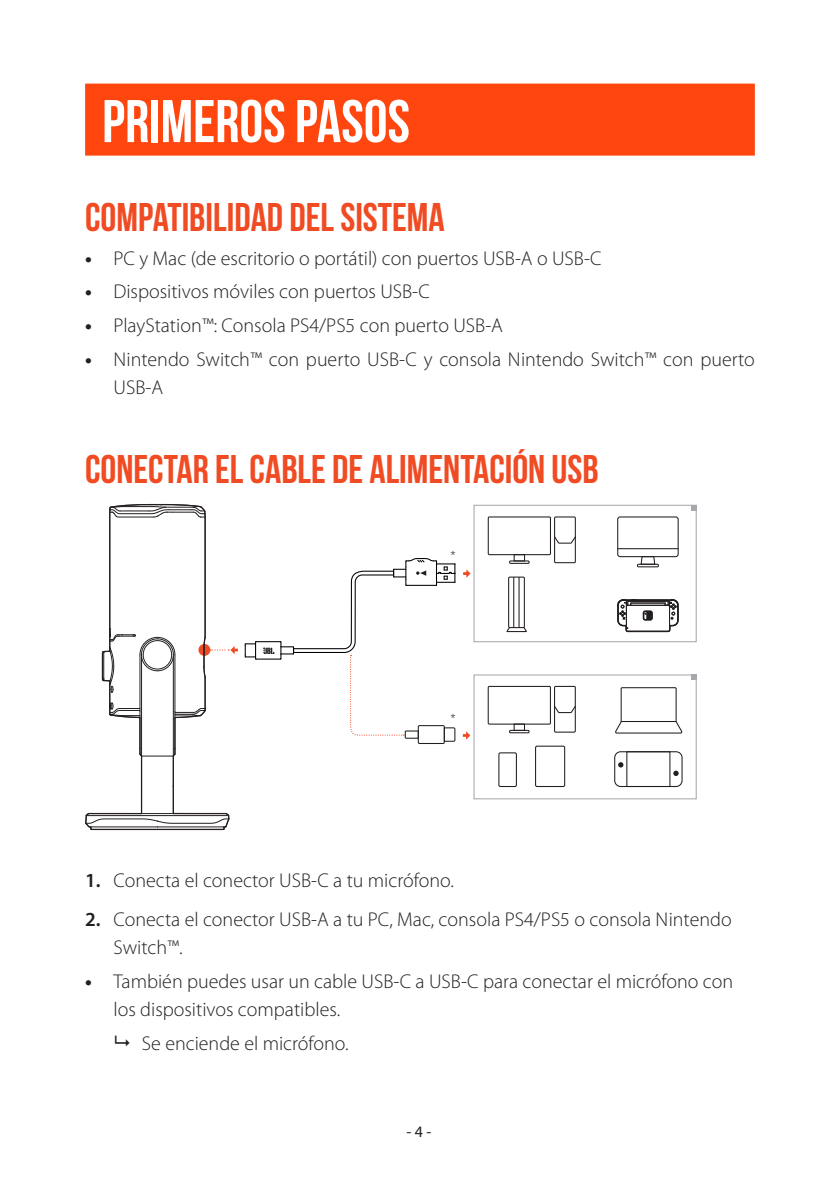
<style>
.page{position:relative;width:840px;height:1191px;background:#fff}
.page>*{position:absolute;margin:0;border:0;box-sizing:border-box;transform-origin:0 0}
.Title1{font:700 60px "Bebas Neue";color:#fff}
.Title2{font:700 40px "Bebas Neue";color:#f04b23}
.t1{font:300 20px/28px "Myriad Pro";color:#231f20}
.t2{font:16px "Myriad Pro";color:#231f20}
.t3{font:11.6px "Bebas Neue";color:#231f20}
.s1{font-weight:700}
.s2{font-weight:600}
</style>
<div class="page">
<div style="left:85px;top:84px;width:669px;height:72px;background:#ff460f"></div>
<svg style="left:463px;top:569px;width:7px;height:9px"></svg>
<div style="left:417px;top:725px;width:27px;height:19px;border:1px solid #231f20"></div>
<svg style="left:462px;top:731px;width:8px;height:8px"></svg>
<svg style="left:85px;top:504px;width:153px;height:326px"></svg>
<div style="left:473px;top:505px;width:223px;height:137px;border:1px solid #a6a8ab"></div>
<div style="left:487px;top:516px;width:63px;height:39px;border:1px solid #221e1f"></div>
<svg style="left:555px;top:535px;width:21px;height:9px"></svg>
<div style="left:553px;top:516px;width:22px;height:47px;border:1px solid #221e1f"></div>
<div style="left:509px;top:560px;width:20px;height:4px;border:1px solid #221e1f"></div>
<div style="left:617px;top:516px;width:61px;height:41px;border:1px solid #221e1f;border-radius:2px"></div>
<hr style="left:617px;top:548px;width:60px;height:1px;background:#221e1f">
<svg style="left:639px;top:555px;width:16px;height:9px"></svg>
<div style="left:636px;top:564px;width:22px;height:3px;border:1px solid #221e1f"></div>
<div style="left:508px;top:576px;width:16px;height:52px;border:1px solid #221e1f"></div>
<hr style="left:513px;top:577px;width:1px;height:50px;background:#221e1f">
<hr style="left:518px;top:577px;width:1px;height:50px;background:#221e1f">
<svg style="left:506px;top:626px;width:21px;height:7px"></svg>
<svg style="left:617px;top:599px;width:61px;height:33px"></svg>
<svg style="left:691px;top:676px;width:3px;height:4px"></svg>
<div style="left:473px;top:674px;width:223px;height:125px;border:1px solid #a6a8ab"></div>
<div style="left:513px;top:723px;width:11px;height:8px;border:1px solid #221e1f"></div>
<div style="left:487px;top:686px;width:63px;height:38px;border:1px solid #221e1f"></div>
<svg style="left:555px;top:705px;width:21px;height:9px"></svg>
<div style="left:553px;top:686px;width:22px;height:46px;border:1px solid #221e1f"></div>
<div style="left:508px;top:730px;width:21px;height:3px;border:1px solid #221e1f"></div>
<div style="left:498px;top:752px;width:18px;height:35px;border:1px solid #221e1f"></div>
<div style="left:534px;top:745px;width:31px;height:42px;border:1px solid #221e1f"></div>
<svg style="left:615px;top:687px;width:68px;height:47px"></svg>
<div style="left:614px;top:751px;width:68px;height:36px;border:1px solid #221e1f;border-radius:6px"></div>
<div style="left:626px;top:751px;width:44px;height:36px;border:1px solid #221e1f"></div>
<svg style="left:618px;top:762px;width:5px;height:5px"></svg>
<svg style="left:673px;top:770px;width:5px;height:6px"></svg>
<svg style="left:244px;top:558px;width:211px;height:184px"></svg>
<p class="Title1" style="left:102px;top:88px;width:309px">PRIMEROS PASOS</p>
<p class="Title2" style="left:85px;top:195px;width:361px">COMPATIBILIDAD DEL SISTEMA</p>
<p class="t1" style="left:85px;top:244px;width:518px"><span class="s1">•</span> PC y Mac (de escritorio o portátil) con puertos USB-A o USB-C</p>
<p class="t1" style="left:85px;top:278px;width:346px"><span class="s1">•</span> Dispositivos móviles con puertos USB-C</p>
<p class="t1" style="left:85px;top:311px;width:419px"><span class="s1">•</span> PlayStation™: Consola PS4/PS5 con puerto USB-A</p>
<p class="t1" style="left:113px;top:345px;width:642px;text-indent:-28px"><span class="s1">•</span> Nintendo Switch™ con puerto USB-C y consola Nintendo Switch™ con puerto<br>USB-A</p>
<p class="Title2" style="left:85px;top:447px;width:515px">CONECTAR EL CABLE DE ALIMENTACIÓN USB</p>
<p class="t3" style="left:450px;top:549px;width:6px">*</p>
<p class="t3" style="left:450px;top:711px;width:6px">*</p>
<p class="t1" style="left:85px;top:866px;width:370px"><span class="s2">1.</span> Conecta el conector USB-C a tu micrófono.</p>
<p class="t1" style="left:113px;top:906px;width:619px;text-indent:-28px"><span class="s2">2.</span> Conecta el conector USB-A a tu PC, Mac, consola PS4/PS5 o consola Nintendo<br>Switch™.</p>
<p class="t1" style="left:113px;top:967px;width:621px;text-indent:-28px"><span class="s1">•</span> También puedes usar un cable USB-C a USB-C para conectar el micrófono con los dispositivos compatibles.</p>
<p class="t1" style="left:142px;top:1029px;width:208px">Se enciende el micrófono.</p>
<p class="t2" style="left:406px;top:1122px;width:26px">- 4 -</p>
</div>
